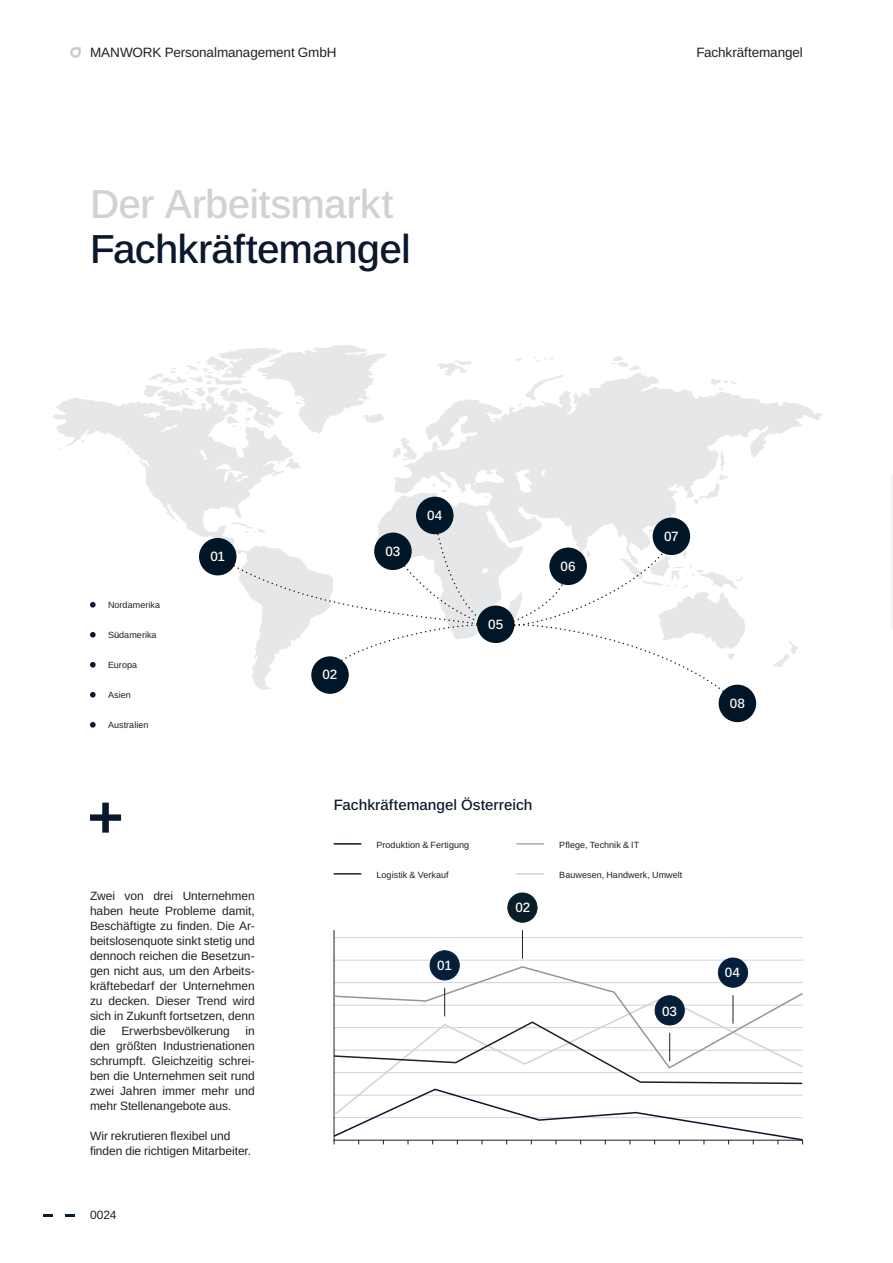
<style>
.page{position:relative;width:893px;height:1263px;background:#fff}
.page>*{position:absolute;margin:0;border:0;box-sizing:border-box;transform-origin:0 0}
.t1{font:500 40.5px "Arimo";letter-spacing:-.02em;color:#0a182d}
.t2{font:500 40.5px "Arimo";letter-spacing:-.02em;color:#d1d2d4}
.t3{font:500 15px "Arimo";color:#0a182d}
.t4{font:13.5px "Arimo";letter-spacing:-.01em;color:#231f20}
.t5{font:500 13.5px "Arimo";letter-spacing:-.005em;color:#fff}
.t6{font:12px/15px "Arimo";letter-spacing:-.005em;color:#231f20;text-align:justify}
.t7{font:9px "Arimo";letter-spacing:.005em;color:#231f20}
.s1{font-weight:500}
</style>
<div class="page">
<svg style="left:43px;top:1214px;width:9px;height:3px"></svg>
<svg style="left:65px;top:1214px;width:10px;height:3px"></svg>
<svg style="left:70px;top:47px;width:11px;height:11px"></svg>
<svg style="left:534px;top:357px;width:21px;height:5px"></svg>
<svg style="left:612px;top:356px;width:29px;height:15px"></svg>
<svg style="left:385px;top:373px;width:438px;height:142px;fill:#e6e7e9"></svg>
<svg style="left:53px;top:397px;width:231px;height:179px"></svg>
<svg style="left:80px;top:439px;width:4px;height:3px"></svg>
<svg style="left:694px;top:448px;width:35px;height:56px"></svg>
<svg style="left:773px;top:640px;width:25px;height:27px"></svg>
<svg style="left:437px;top:360px;width:35px;height:16px"></svg>
<svg style="left:143px;top:345px;width:274px;height:125px"></svg>
<svg style="left:218px;top:515px;width:528px;height:189px"></svg>
<hr style="left:334px;top:937px;width:469px;height:1px;background:#d1d2d4">
<hr style="left:334px;top:960px;width:469px;height:1px;background:#d1d2d4">
<hr style="left:334px;top:930px;width:1px;height:210px;background:#231f20">
<svg style="left:333px;top:965px;width:470px;height:23px"></svg>
<svg style="left:522px;top:930px;width:1px;height:29px"></svg>
<div style="left:508px;top:893px;width:29px;height:29px;background:#071e29;border-radius:50%"></div>
<div style="left:507px;top:893px;width:30px;height:29px;border:1px solid #071e29;border-radius:50%"></div>
<div style="left:430px;top:951px;width:29px;height:29px;background:#051f3b;border-radius:50%"></div>
<div style="left:430px;top:950px;width:30px;height:30px;border:1px solid #051f3b;border-radius:50%"></div>
<svg style="left:333px;top:988px;width:471px;height:156px"></svg>
<div style="left:718px;top:958px;width:30px;height:29px;background:#051f3b;border-radius:50%"></div>
<div style="left:718px;top:958px;width:30px;height:30px;border:1px solid #051f3b;border-radius:50%"></div>
<svg style="left:90px;top:803px;width:31px;height:30px"></svg>
<hr style="left:334px;top:843px;width:27px;height:2px;background:#0a182d">
<hr style="left:516px;top:843px;width:28px;height:2px;background:#a8a9ad">
<hr style="left:334px;top:873px;width:27px;height:2px;background:#231f20">
<hr style="left:516px;top:873px;width:28px;height:2px;background:#d1d2d4">
<div style="left:311px;top:656px;width:38px;height:38px;background:#001626;border-radius:50%"></div>
<div style="left:477px;top:605px;width:37px;height:38px;background:#001626;border-radius:50%"></div>
<div style="left:719px;top:685px;width:37px;height:37px;background:#001626;border-radius:50%"></div>
<div style="left:653px;top:518px;width:37px;height:37px;background:#001626;border-radius:50%"></div>
<div style="left:549px;top:548px;width:38px;height:37px;background:#001626;border-radius:50%"></div>
<div style="left:199px;top:538px;width:37px;height:37px;background:#001626;border-radius:50%"></div>
<div style="left:374px;top:532px;width:38px;height:38px;background:#001626;border-radius:50%"></div>
<div style="left:416px;top:497px;width:38px;height:37px;background:#001626;border-radius:50%"></div>
<svg style="left:90px;top:602px;width:6px;height:6px"></svg>
<svg style="left:90px;top:662px;width:6px;height:6px"></svg>
<svg style="left:90px;top:632px;width:6px;height:6px"></svg>
<svg style="left:90px;top:692px;width:6px;height:6px"></svg>
<svg style="left:90px;top:722px;width:6px;height:6px"></svg>
<hr style="left:892px;top:475px;width:1px;height:155px;background:#f2f3f4">
<p class="t4" style="left:90px;top:43px;width:248px">MANWORK Personalmanagement GmbH</p>
<h1 class="t2" style="left:90px;top:175px;width:305px">Der Arbeitsmarkt</h1>
<h1 class="t1" style="left:90px;top:220px;width:322px">Fachkräftemangel</h1>
<p class="t4" style="left:696px;top:43px;width:108px">Fachkräftemangel</p>
<p class="t7" style="left:108px;top:598px;width:54px">Nordamerika</p>
<p class="t7" style="left:108px;top:628px;width:50px">S<span class="s1">ü</span>damerika</p>
<p class="t7" style="left:108px;top:658px;width:31px">Europa</p>
<p class="t7" style="left:108px;top:688px;width:24px">Asien</p>
<p class="t7" style="left:108px;top:718px;width:42px">Australien</p>
<p class="t5" style="left:210px;top:547px;width:16px">01</p>
<p class="t6" style="left:90px;top:889px;width:166px">Zwei von drei Unternehmen haben heute Probleme damit, Beschäftigte zu finden. Die Ar&shy;beitslosenquote sinkt stetig und dennoch reichen die Besetzun&shy;gen nicht aus, um den Arbeits&shy;kräftebedarf der Unternehmen zu decken. Dieser Trend wird sich in Zukunft fortsetzen, denn die</p>
<p class="t6" style="left:90px;top:1024px;width:166px;text-indent:155px">in den größten Industrienationen schrumpft. Gleichzeitig schrei&shy;ben die Unternehmen seit rund zwei Jahren immer mehr und mehr Stellenangebote aus.</p>
<p class="t6" style="left:90px;top:1129px;width:163px">Wir rekrutieren flexibel und finden die richtigen Mitarbeiter.</p>
<p class="t6" style="left:121px;top:1024px;width:110px">Erwerbsbevölkerung</p>
<p class="t6" style="left:90px;top:1207px;width:28px">0024</p>
<p class="t5" style="left:323px;top:665px;width:16px">02</p>
<p class="t5" style="left:385px;top:541px;width:16px">03</p>
<p class="t5" style="left:427px;top:506px;width:17px">04</p>
<p class="t5" style="left:488px;top:614px;width:17px">05</p>
<p class="t5" style="left:561px;top:556px;width:17px">06</p>
<p class="t5" style="left:664px;top:526px;width:16px">07</p>
<p class="t3" style="left:334px;top:794px;width:200px">Fachkräftemangel Österreich</p>
<p class="t7" style="left:377px;top:838px;width:94px">Produktion &amp; Fertigung</p>
<p class="t7" style="left:559px;top:838px;width:81px">Pflege, Technik &amp; IT</p>
<p class="t7" style="left:377px;top:868px;width:74px">Logistik &amp; Verkauf</p>
<p class="t7" style="left:559px;top:868px;width:125px">Bauwesen, Handwerk, Umwelt</p>
<p class="t5" style="left:437px;top:955px;width:16px">01</p>
<p class="t5" style="left:515px;top:898px;width:16px">02</p>
<p class="t5" style="left:662px;top:1001px;width:16px">03</p>
<p class="t5" style="left:730px;top:693px;width:17px">08</p>
<p class="t5" style="left:725px;top:963px;width:17px">04</p>
</div>
